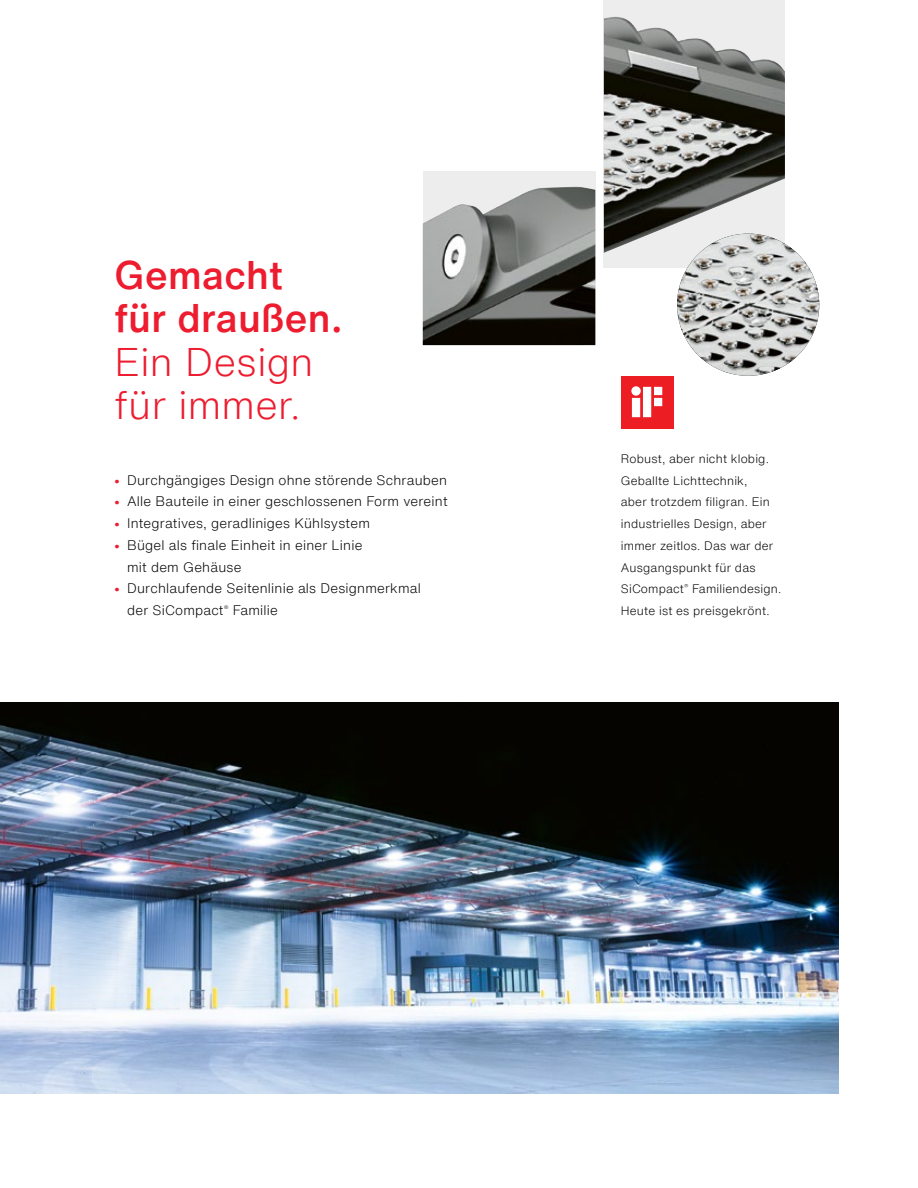
<style>
.page{position:relative;width:918px;height:1188px;background:#fff}
.page>*{position:absolute;margin:0;border:0;box-sizing:border-box;transform-origin:0 0}
.t1{font:500 39px/43.5px "Helvetica Now Text";letter-spacing:.01em;color:#ed1c2f}
.t2{font:300 39px/43.5px "Helvetica Now Text";letter-spacing:.01em;color:#ed1c2f}
.t3{font:300 13.5px/21.8px "Helvetica Now Text";letter-spacing:.015em;color:#000}
.t4{font:300 12px/21.8px "Helvetica Now Text";letter-spacing:.015em;color:#000}
.s1{font-weight:700;font-size:12px;color:#ed1c2f}
</style>
<div class="page">
<img style="left:0;top:702px;width:839px;height:392px">
<svg style="left:621px;top:376px;width:52px;height:52px"></svg>
<div style="left:604px;top:0;width:181px;height:267px;background:#ededee"></div>
<img style="left:604px;top:17px;width:181px;height:236px">
<div style="left:423px;top:171px;width:172px;height:174px;background:#ededee"></div>
<img style="left:423px;top:187px;width:172px;height:158px">
<img style="left:677px;top:234px;width:142px;height:142px;border-radius:71px">
<h1 class="t1" style="left:114px;top:252px;width:230px">Gemacht für draußen.</h1>
<h1 class="t2" style="left:114px;top:339px;width:201px">Ein Design für immer.</h1>
<p class="t3" style="left:114px;top:468px;width:334px"><span class="s1">•</span> Durchgängiges Design ohne störende Schrauben</p>
<p class="t3" style="left:114px;top:490px;width:335px"><span class="s1">•</span> Alle Bauteile in einer geschlossenen Form vereint</p>
<p class="t3" style="left:114px;top:512px;width:257px"><span class="s1">•</span> Integratives, geradliniges Kühlsystem</p>
<p class="t3" style="left:127px;top:534px;width:237px;text-indent:-13px"><span class="s1">•</span> Bügel als finale Einheit in einer Linie mit dem Gehäuse</p>
<p class="t3" style="left:127px;top:577px;width:295px;text-indent:-13px"><span class="s1">•</span> Durchlaufende Seitenlinie als Designmerkmal der SiCompact<sup>®</sup> Familie</p>
<p class="t4" style="left:621px;top:447px;width:162px">Robust, aber nicht klobig.<br>Geballte Lichttechnik,<br>aber trotzdem filigran. Ein industrielles Design, aber immer zeitlos. Das war der<br>Ausgangspunkt für das<br>SiCompact<sup>®</sup> Familiendesign.<br>Heute ist es preisgekrönt.</p>
</div>
